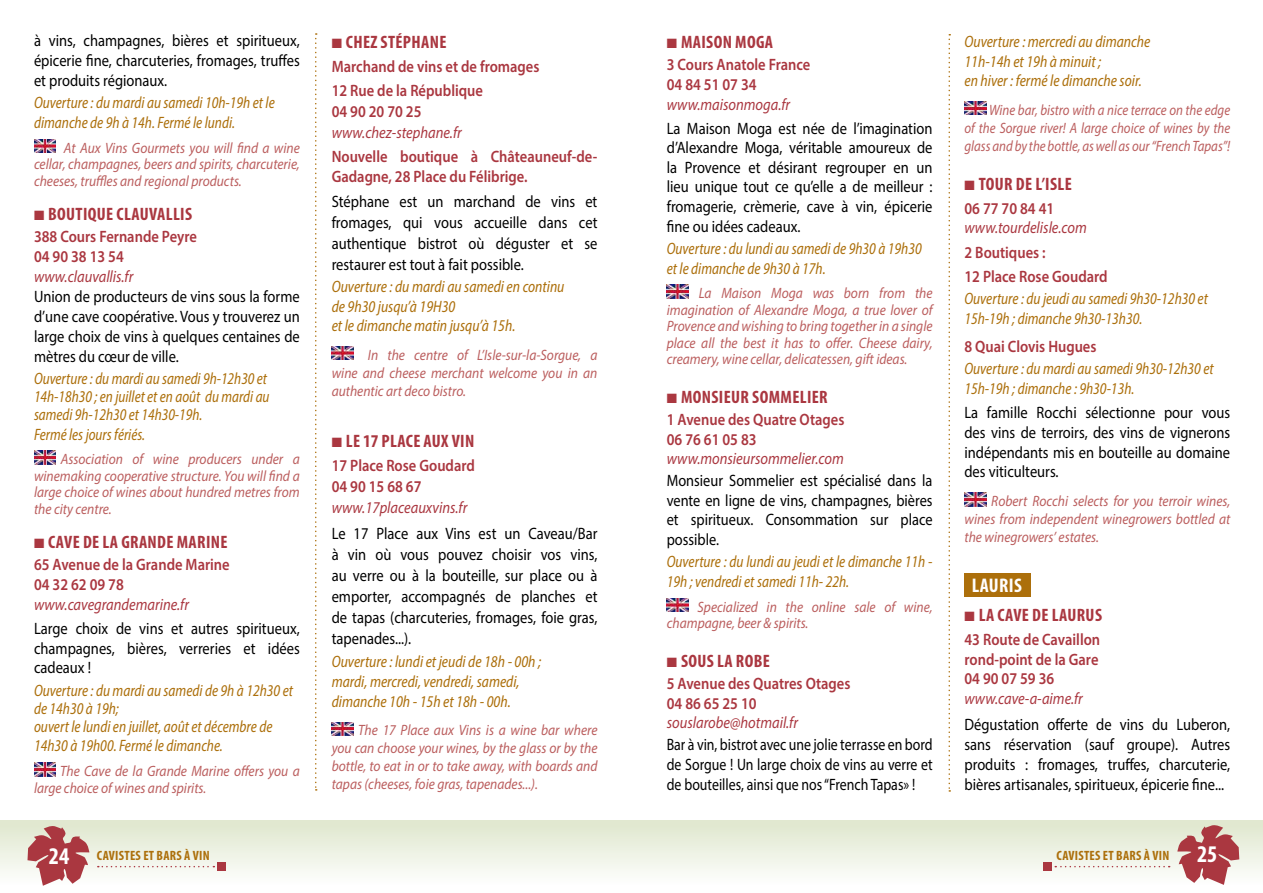
<style>
.page{position:relative;width:1263px;height:893px;background:#fff}
.page>*{position:absolute;margin:0;border:0;box-sizing:border-box;transform-origin:0 0}
.t1{font:700 condensed 19.8px "Myriad Pro";letter-spacing:.02em;color:#fff}
.t2{font:700 condensed 18px "Myriad Pro";letter-spacing:.02em;color:#aa3740}
.t3{font:16.5px/19.8px "Myriad Pro";color:#000;text-align:justify;scale:.88 1}
.t4{font:italic semi-condensed 16.5px/19.8px "Myriad Pro";color:#ac6f0b;scale:.88 1}
.t5{font:600 16.5px/19.8px "Myriad Pro";color:#aa3740;scale:.88 1}
.t6{font:italic semi-condensed 16.5px/19.5px "Myriad Pro";color:#ac6f0b;scale:.9 1}
.t7{font:italic 16.5px "Myriad Pro";color:#aa3740;scale:.88 1}
.t8{font:italic semi-condensed 16.5px/18px "Myriad Pro";color:#ac6f0b;scale:.87 1}
.t9{font:16.5px/19.6px "Myriad Pro";color:#000;text-align:justify;scale:.84 1}
.t10{font:16.5px/19.6px "Myriad Pro";color:#000;text-align:justify;scale:.87 1}
.t11{font:italic 15px/16.5px "Myriad Pro";color:#bb5e5e;text-align:justify;scale:.9 1}
.t12{font:italic 15px/18px "Myriad Pro";color:#bb5e5e;text-align:justify;scale:.86 1}
.t13{font:700 condensed 13.5px "Myriad Pro";letter-spacing:.02em;color:#ac6f0b}
.s1{font-size:24px;color:#fff}
</style>
<div class="page">
<div style="left:0;top:821px;width:1263px;height:64px;background:linear-gradient(to bottom,#dfe7cd,#fdfdfc)"></div>
<svg style="left:27px;top:825px;width:62px;height:61px"></svg>
<svg style="left:1177px;top:824px;width:62px;height:61px"></svg>
<svg style="left:98px;top:866px;width:116px;height:1px"></svg>
<div style="left:217px;top:862px;width:9px;height:9px;background:#aa3740"></div>
<svg style="left:1055px;top:866px;width:115px;height:1px"></svg>
<div style="left:1043px;top:862px;width:8px;height:9px;background:#aa3740"></div>
<img style="left:34px;top:139px;width:22px;height:14px">
<img style="left:34px;top:451px;width:22px;height:13px">
<img style="left:34px;top:763px;width:22px;height:13px">
<img style="left:332px;top:346px;width:21px;height:14px">
<img style="left:332px;top:722px;width:21px;height:13px">
<svg style="left:315px;top:33px;width:2px;height:758px"></svg>
<img style="left:667px;top:285px;width:21px;height:13px">
<img style="left:667px;top:598px;width:21px;height:14px">
<img style="left:964px;top:102px;width:22px;height:13px">
<img style="left:964px;top:493px;width:22px;height:13px">
<div style="left:964px;top:573px;width:67px;height:24px;background:#ac6f0b"></div>
<svg style="left:948px;top:34px;width:2px;height:758px"></svg>
<p class="t3" style="left:34px;top:31px;width:303px">à vins, champagnes, bières et spiritueux, épicerie fine, charcuteries, fromages, truffes et produits régionaux.</p>
<p class="t4" style="left:34px;top:93px;width:275px">Ouverture : du mardi au samedi 10h-19h et le dimanche de 9h à 14h. Fermé le lundi.</p>
<p class="t11" style="left:34px;top:139px;width:297px;text-indent:30px">At Aux Vins Gourmets you will find a wine cellar, champagnes, beers and spirits, charcuterie, cheeses, truffles and regional products.</p>
<p class="t2" style="left:34px;top:203px;width:160px">■ BOUTIQUE CLAUVALLIS</p>
<p class="t5" style="left:34px;top:226px;width:187px">388 Cours Fernande Peyre<br>04 90 38 13 54</p>
<p class="t7" style="left:34px;top:266px;width:114px">www.clauvallis.fr</p>
<p class="t3" style="left:34px;top:287px;width:304px">Union de producteurs de vins sous la forme d’une cave coopérative. Vous y trouverez un large choix de vins à quelques centaines de mètres du cœur de ville.</p>
<p class="t8" style="left:34px;top:369px;width:272px">Ouverture : du mardi au samedi 9h-12h30 et<br>14h-18h30 ; en juillet et en août du mardi au samedi 9h-12h30 et 14h30-19h.</p>
<p class="t8" style="left:34px;top:425px;width:129px">Fermé les jours fériés.</p>
<p class="t11" style="left:34px;top:451px;width:297px;text-indent:27px">Association of wine producers under a winemaking cooperative structure. You will find a large choice of wines about hundred metres from the city centre.</p>
<p class="t2" style="left:34px;top:531px;width:195px">■ CAVE DE LA GRANDE MARINE</p>
<p class="t5" style="left:34px;top:554px;width:224px">65 Avenue de la Grande Marine<br>04 32 62 09 78</p>
<p class="t7" style="left:34px;top:594px;width:178px">www.cavegrandemarine.fr</p>
<p class="t3" style="left:34px;top:618px;width:304px">Large choix de vins et autres spiritueux, champagnes, bières, verreries et idées cadeaux !</p>
<p class="t4" style="left:34px;top:681px;width:296px;line-height:18px">Ouverture : du mardi au samedi de 9h à 12h30 et de 14h30 à 19h;<br>ouvert le lundi en juillet, août et décembre de</p>
<p class="t4" style="left:34px;top:736px;width:216px">14h30 à 19h00. Fermé le dimanche.</p>
<p class="t11" style="left:34px;top:762px;width:297px;text-indent:26px">The Cave de la Grande Marine offers you a large choice of wines and spirits.</p>
<p class="t2" style="left:332px;top:30px;width:116px">■ CHEZ STÉPHANE</p>
<p class="t5" style="left:332px;top:54px;width:238px;line-height:24px">Marchand de vins et de fromages<br>12 Rue de la République</p>
<p class="t5" style="left:332px;top:101px;width:104px">04 90 20 70 25</p>
<p class="t7" style="left:332px;top:122px;width:149px">www.chez-stephane.fr</p>
<p class="t5" style="left:332px;top:146px;width:303px">Nouvelle boutique à Châteauneuf-de-<br>Gadagne, 28 Place du Félibrige.</p>
<p class="t3" style="left:332px;top:190px;width:303px;line-height:21px">Stéphane est un marchand de vins et fromages, qui vous accueille dans cet authentique bistrot où déguster et se restaurer est tout à fait possible.</p>
<p class="t6" style="left:332px;top:277px;width:260px">Ouverture : du mardi au samedi en continu de 9h30 jusqu’à 19H30<br>et le dimanche matin jusqu’à 15h.</p>
<p class="t11" style="left:332px;top:346px;width:297px;line-height:18px;text-indent:36px">In the centre of L’Isle-sur-la-Sorgue, a wine and cheese merchant welcome you in an authentic art deco bistro.</p>
<p class="t2" style="left:332px;top:430px;width:144px">■ LE 17 PLACE AUX VIN</p>
<p class="t5" style="left:332px;top:455px;width:164px;line-height:21px">17 Place Rose Goudard<br>04 90 15 68 67</p>
<p class="t7" style="left:332px;top:498px;width:156px">www.17placeauxvins.fr</p>
<p class="t3" style="left:332px;top:522px;width:304px;line-height:21px">Le 17 Place aux Vins est un Caveau/Bar à vin où vous pouvez choisir vos vins, au verre ou à la bouteille, sur place ou à emporter, accompagnés de planches et de tapas (charcuteries, fromages, foie gras, tapenades...).</p>
<p class="t6" style="left:332px;top:652px;width:234px">Ouverture : lundi et jeudi de 18h - 00h ; mardi, mercredi, vendredi, samedi, dimanche 10h - 15h et 18h - 00h.</p>
<p class="t11" style="left:332px;top:721px;width:297px;line-height:18px;text-indent:27px">The 17 Place aux Vins is a wine bar where you can choose your wines, by the glass or by the bottle, to eat in or to take away, with boards and tapas (cheeses, foie gras, tapenades...).</p>
<p class="t2" style="left:667px;top:31px;width:108px">■ MAISON MOGA</p>
<p class="t5" style="left:667px;top:54px;width:165px">3 Cours Anatole France<br>04 84 51 07 34</p>
<p class="t7" style="left:667px;top:94px;width:142px">www.maisonmoga.fr</p>
<p class="t3" style="left:667px;top:118px;width:304px">La Maison Moga est née de l’imagination d’Alexandre Moga, véritable amoureux de la Provence et désirant regrouper en un lieu unique tout ce qu’elle a de meilleur : fromagerie, crèmerie, cave à vin, épicerie fine ou idées cadeaux.</p>
<p class="t4" style="left:667px;top:238px;width:291px">Ouverture : du lundi au samedi de 9h30 à 19h30 et le dimanche de 9h30 à 17h.</p>
<p class="t11" style="left:667px;top:285px;width:297px;text-indent:32px">La Maison Moga was born from the imagination of Alexandre Moga, a true lover of Provence and wishing to bring together in a single place all the best it has to offer. Cheese dairy, creamery, wine cellar, delicatessen, gift ideas.</p>
<p class="t2" style="left:667px;top:386px;width:162px">■ MONSIEUR SOMMELIER</p>
<p class="t5" style="left:667px;top:409px;width:203px">1 Avenue des Quatre Otages<br>06 76 61 05 83</p>
<p class="t7" style="left:667px;top:449px;width:203px">www.monsieursommelier.com</p>
<p class="t10" style="left:667px;top:471px;width:307px">Monsieur Sommelier est spécialisé dans la vente en ligne de vins, champagnes, bières et spiritueux. Consommation sur place possible.</p>
<p class="t4" style="left:667px;top:552px;width:303px">Ouverture : du lundi au jeudi et le dimanche 11h -<br>19h ; vendredi et samedi 11h- 22h.</p>
<p class="t11" style="left:667px;top:598px;width:297px;text-indent:31px">Specialized in the online sale of wine, champagne, beer &amp; spirits.</p>
<p class="t2" style="left:667px;top:650px;width:105px">■ SOUS LA ROBE</p>
<p class="t5" style="left:667px;top:673px;width:210px">5 Avenue des Quatres Otages<br>04 86 65 25 10</p>
<p class="t7" style="left:667px;top:713px;width:151px">souslarobe@hotmail.fr</p>
<p class="t9" style="left:667px;top:735px;width:318px">Bar à vin, bistrot avec une jolie terrasse en bord de Sorgue ! Un large choix de vins au verre et de bouteilles, ainsi que nos “French Tapas» !</p>
<p class="t6" style="left:964px;top:32px;width:208px">Ouverture : mercredi au dimanche<br>11h-14h et 19h à minuit ;<br>en hiver : fermé le dimanche soir.</p>
<p class="t12" style="left:964px;top:101px;width:310px;text-indent:25px">Wine bar, bistro with a nice terrace on the edge of the Sorgue river! A large choice of wines by the glass and by the bottle, as well as our “French Tapas”!</p>
<p class="t2" style="left:964px;top:172px;width:109px">■ TOUR DE L’ISLE</p>
<p class="t5" style="left:964px;top:198px;width:104px">06 77 70 84 41</p>
<p class="t7" style="left:964px;top:218px;width:140px">www.tourdelisle.com</p>
<p class="t5" style="left:964px;top:240px;width:164px;line-height:24px">2 Boutiques :<br>12 Place Rose Goudard</p>
<p class="t4" style="left:964px;top:288px;width:278px">Ouverture : du jeudi au samedi 9h30-12h30 et<br>15h-19h ; dimanche 9h30-13h30.</p>
<p class="t5" style="left:964px;top:336px;width:152px">8 Quai Clovis Hugues</p>
<p class="t4" style="left:964px;top:359px;width:285px">Ouverture : du mardi au samedi 9h30-12h30 et<br>15h-19h ; dimanche : 9h30-13h.</p>
<p class="t3" style="left:964px;top:402px;width:304px">La famille Rocchi sélectionne pour vous des vins de terroirs, des vins de vignerons indépendants mis en bouteille au domaine des viticulteurs.</p>
<p class="t11" style="left:964px;top:492px;width:297px;line-height:18px;text-indent:27px">Robert Rocchi selects for you terroir wines, wines from independent winegrowers bottled at the winegrowers’ estates.</p>
<p class="t1" style="left:972px;top:573px;width:52px">LAURIS</p>
<p class="t2" style="left:964px;top:603px;width:139px">■ LA CAVE DE LAURUS</p>
<p class="t5" style="left:964px;top:629px;width:156px;text-align:justify">43 Route de Cavaillon rond-point de la Gare 04 90 07 59 36</p>
<p class="t7" style="left:964px;top:688px;width:136px">www.cave-a-aime.fr</p>
<p class="t3" style="left:964px;top:715px;width:304px">Dégustation offerte de vins du Luberon, sans réservation (sauf groupe). Autres produits : fromages, truffes, charcuterie, bières artisanales, spiritueux, épicerie fine...</p>
<p class="t13" style="left:49px;top:847px;width:162px"><span class="s1">24</span> CAVISTES ET BARS À VIN</p>
<p class="t13" style="left:1056px;top:847px;width:162px">CAVISTES ET BARS À VIN <span class="s1">25</span></p>
</div>
